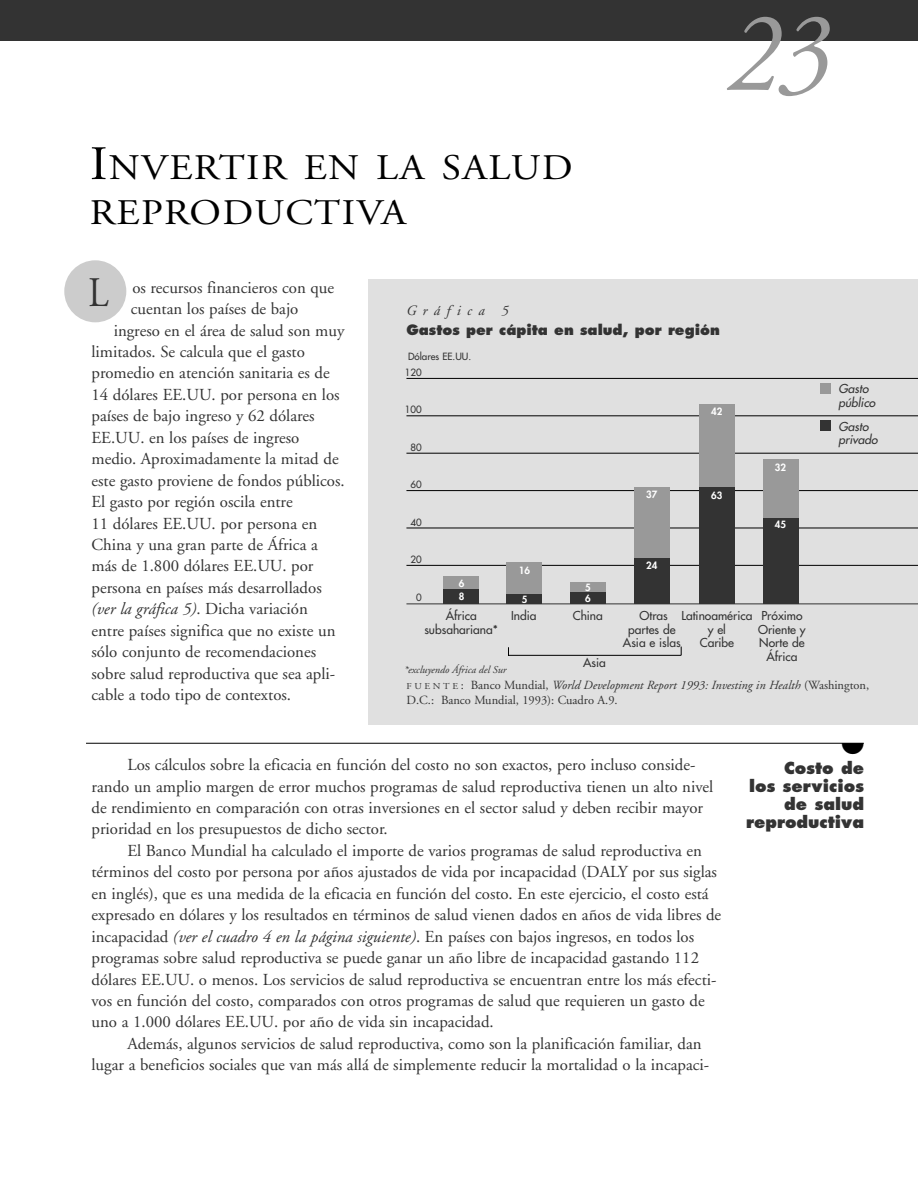
<style>
.page{position:relative;width:918px;height:1188px;background:#fff}
.page>*{position:absolute;margin:0;border:0;box-sizing:border-box;transform-origin:0 0}
.t1{font:italic 114px "Adobe Garamond";color:#999;scale:.9 1}
.t2{font:42px "Adobe Garamond";color:#333;scale:.87 1}
.t3{font:36px/45px "Adobe Garamond";letter-spacing:.035em;color:#000;scale:1.1 1}
.t4{font:16.8px/21.5px "Adobe Garamond";color:#333}
.t5{font:italic 16.8px "Adobe Garamond";color:#333}
.t6{font:800 16.2px/18px "Futura";color:#333;text-align:right}
.t7{font:italic 14.25px "Adobe Garamond";letter-spacing:.45em;color:#333}
.t8{font:800 13.95px "Futura";color:#333}
.t9{font:12.45px/15px "Adobe Garamond";color:#333}
.t10{font:12px/13.5px "Futura";color:#333;text-align:center}
.t11{font:italic 12px/13.5px "Futura";color:#333}
.t12{font:italic 10.5px "Adobe Garamond";color:#333}
.t13{font:9.75px/15.9px "Futura";color:#333}
.t14{font:800 9.75px/13px "Futura";color:#fff}
.s1{font-size:48px}
.s2{font-style:normal}
.s3{font-size:9px}
.s4{font-style:italic}
</style>
<div class="page">
<div style="left:0;top:0;width:918px;height:40px;background:#333"></div>
<div style="left:64px;top:260px;width:62px;height:62px;background:#ccc;border-radius:50%"></div>
<hr style="left:86px;top:743px;width:778px;height:1px;background:#000">
<div style="left:369px;top:279px;width:549px;height:445px;background:#e0e0e0"></div>
<hr style="left:406px;top:378px;width:512px;height:1px;background:#000">
<hr style="left:406px;top:416px;width:512px;height:1px;background:#000">
<hr style="left:406px;top:453px;width:512px;height:1px;background:#000">
<hr style="left:406px;top:490px;width:512px;height:1px;background:#000">
<hr style="left:406px;top:528px;width:512px;height:1px;background:#000">
<hr style="left:406px;top:565px;width:512px;height:1px;background:#000">
<div style="left:820px;top:383px;width:11px;height:11px;background:#999"></div>
<div style="left:820px;top:420px;width:11px;height:11px;background:#333"></div>
<div style="left:506px;top:594px;width:36px;height:10px;background:#333"></div>
<div style="left:634px;top:557px;width:36px;height:47px;background:#333"></div>
<div style="left:506px;top:562px;width:36px;height:32px;background:#999"></div>
<div style="left:634px;top:487px;width:36px;height:71px;background:#999"></div>
<div style="left:443px;top:589px;width:36px;height:15px;background:#333"></div>
<div style="left:443px;top:576px;width:36px;height:13px;background:#999"></div>
<div style="left:570px;top:592px;width:36px;height:12px;background:#333"></div>
<div style="left:570px;top:582px;width:36px;height:10px;background:#999"></div>
<div style="left:699px;top:486px;width:36px;height:118px;background:#333"></div>
<div style="left:699px;top:404px;width:36px;height:82px;background:#999"></div>
<div style="left:763px;top:518px;width:36px;height:86px;background:#333"></div>
<div style="left:763px;top:459px;width:36px;height:59px;background:#999"></div>
<hr style="left:508px;top:655px;width:173px;height:1px;background:#000">
<hr style="left:406px;top:604px;width:512px;height:1px;background:#333">
<svg style="left:842px;top:743px;width:22px;height:1px"></svg>
<h3 class="t3" style="left:90px;top:148px;width:441px"><span class="s1">I</span>NVERTIR EN LA SALUD<br>REPRODUCTIVA</h3>
<h1 class="t1" style="left:728px;top:8px;width:115px">23</h1>
<h2 class="t2" style="left:88px;top:275px;width:25px">L</h2>
<p class="t4" style="left:132px;top:278px;width:203px">os recursos financieros con que</p>
<p class="t4" style="left:131px;top:300px;width:169px">cuentan los países de bajo</p>
<p class="t4" style="left:114px;top:321px;width:232px">ingreso en el área de salud son muy</p>
<p class="t4" style="left:92px;top:342px;width:215px">limitados. Se calcula que el gasto</p>
<p class="t4" style="left:92px;top:364px;width:240px">promedio en atención sanitaria es de</p>
<p class="t4" style="left:92px;top:385px;width:250px">14 dólares EE.UU. por persona en los</p>
<p class="t4" style="left:92px;top:407px;width:225px">países de bajo ingreso y 62 dólares</p>
<p class="t4" style="left:92px;top:428px;width:209px">EE.UU. en los países de ingreso</p>
<p class="t4" style="left:92px;top:450px;width:249px">medio. Aproximadamente la mitad de</p>
<p class="t4" style="left:92px;top:471px;width:255px">este gasto proviene de fondos públicos.</p>
<p class="t4" style="left:92px;top:493px;width:203px">El gasto por región oscila entre</p>
<p class="t4" style="left:92px;top:514px;width:227px">11 dólares EE.UU. por persona en</p>
<p class="t4" style="left:92px;top:535px;width:228px">China y una gran parte de África a</p>
<p class="t4" style="left:92px;top:557px;width:223px">más de 1.800 dólares EE.UU. por</p>
<p class="t4" style="left:92px;top:578px;width:232px">persona en países más desarrollados</p>
<p class="t5" style="left:92px;top:602px;width:218px">(ver la gráfica 5)<span class="s2">. Dicha variación</span></p>
<p class="t4" style="left:92px;top:621px;width:246px">entre países significa que no existe un</p>
<p class="t4" style="left:92px;top:643px;width:226px">sólo conjunto de recomendaciones</p>
<p class="t4" style="left:92px;top:664px;width:245px">sobre salud reproductiva que sea apli-</p>
<p class="t4" style="left:92px;top:686px;width:201px">cable a todo tipo de contextos.</p>
<p class="t7" style="left:406px;top:304px;width:104px">Gráfica 5</p>
<p class="t8" style="left:406px;top:323px;width:315px">Gastos per cápita en salud, por región</p>
<p class="t13" style="left:405px;top:349px;width:68px;text-indent:3px">Dólares EE.UU.<br>120</p>
<p class="t13" style="left:405px;top:402px;width:18px">100</p>
<p class="t13" style="left:411px;top:440px;width:13px">80</p>
<p class="t13" style="left:411px;top:477px;width:13px">60</p>
<p class="t13" style="left:411px;top:515px;width:13px">40</p>
<p class="t13" style="left:411px;top:552px;width:13px">20</p>
<p class="t13" style="left:416px;top:590px;width:7px">0</p>
<p class="t14" style="left:459px;top:578px;width:7px">6<br>8</p>
<p class="t14" style="left:519px;top:564px;width:13px">16</p>
<p class="t14" style="left:522px;top:594px;width:7px">5</p>
<p class="t14" style="left:585px;top:582px;width:7px;line-height:11.2px">5<br>6</p>
<p class="t14" style="left:646px;top:489px;width:13px">37</p>
<p class="t14" style="left:646px;top:560px;width:13px">24</p>
<p class="t14" style="left:711px;top:405px;width:13px">42</p>
<p class="t14" style="left:711px;top:489px;width:13px">63</p>
<p class="t14" style="left:775px;top:462px;width:13px">32</p>
<p class="t14" style="left:775px;top:519px;width:13px">45</p>
<p class="t10" style="left:446px;top:610px;width:32px">África</p>
<p class="t10" style="left:511px;top:610px;width:27px">India</p>
<p class="t10" style="left:573px;top:610px;width:32px">China</p>
<p class="t10" style="left:640px;top:610px;width:165px">Otras Latinoamérica Próximo</p>
<p class="t10" style="left:424px;top:624px;width:75px">subsahariana*</p>
<p class="t10" style="left:628px;top:624px;width:49px">partes de</p>
<p class="t10" style="left:708px;top:624px;width:20px">y el</p>
<p class="t10" style="left:758px;top:624px;width:49px">Oriente y</p>
<p class="t10" style="left:623px;top:637px;width:59px">Asia e islas</p>
<p class="t10" style="left:700px;top:637px;width:36px">Caribe</p>
<p class="t10" style="left:759px;top:637px;width:47px">Norte de<br>África</p>
<p class="t10" style="left:583px;top:657px;width:24px">Asia</p>
<p class="t12" style="left:404px;top:666px;width:104px">*excluyendo África del Sur</p>
<p class="t11" style="left:838px;top:383px;width:38px">Gasto público</p>
<p class="t11" style="left:838px;top:421px;width:41px">Gasto privado</p>
<p class="t9" style="left:406px;top:679px;width:464px"><span class="s3">F U E N T E</span> : Banco Mundial, <span class="s4">World Development Report 1993: Investing in Health</span> (Washington,<br>D.C.: Banco Mundial, 1993): Cuadro A.9.</p>
<p class="t4" style="left:92px;top:756px;width:623px;text-indent:36px">Los cálculos sobre la eficacia en función del costo no son exactos, pero incluso conside&shy;rando un amplio margen de error muchos programas de salud reproductiva tienen un alto nivel de rendimiento en comparación con otras inversiones en el sector salud y deben recibir mayor prioridad en los presupuestos de dicho sector.</p>
<p class="t4" style="left:92px;top:841px;width:631px;text-indent:36px">El Banco Mundial ha calculado el importe de varios programas de salud reproductiva en términos del costo por persona por años ajustados de vida por incapacidad (DALY por sus siglas en inglés), que es una medida de la eficacia en función del costo. En este ejercicio, el costo está expresado en dólares y los resultados en términos de salud vienen dados en años de vida libres de incapacidad <span class="s4">(ver el cuadro 4 en la página siguiente)</span>. En países con bajos ingresos, en todos los programas sobre salud reproductiva se puede ganar un año libre de incapacidad gastando 112 dólares EE.UU. o menos. Los servicios de salud reproductiva se encuentran entre los más efecti&shy;vos en función del costo, comparados con otros programas de salud que requieren un gasto de uno a 1.000 dólares EE.UU. por año de vida sin incapacidad.</p>
<p class="t4" style="left:92px;top:1034px;width:619px;text-indent:36px">Además, algunos servicios de salud reproductiva, como son la planificación familiar, dan lugar a beneficios sociales que van más allá de simplemente reducir la mortalidad o la incapaci-</p>
<p class="t6" style="left:746px;top:760px;width:119px">Costo de<br>los servicios de salud reproductiva</p>
</div>
